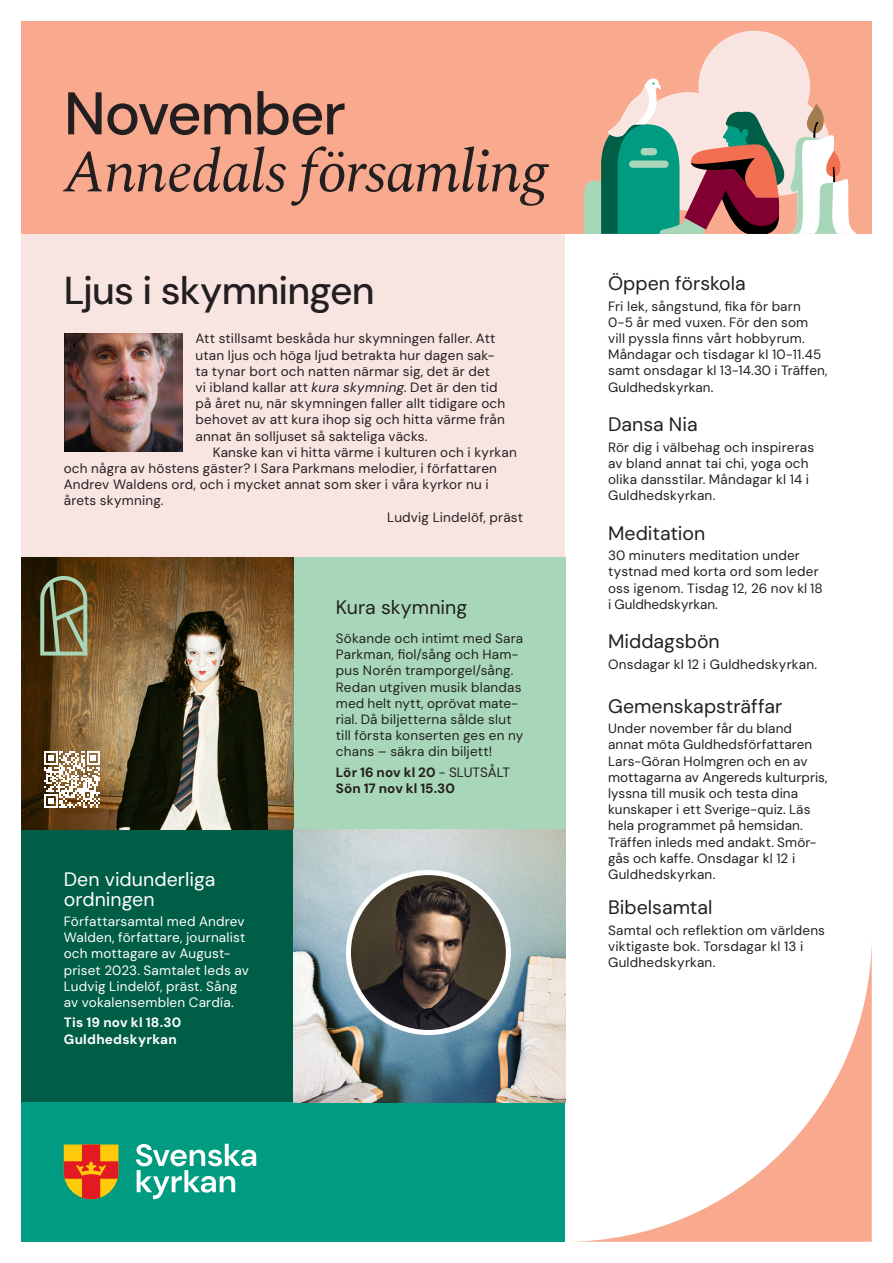
<style>
.page{position:relative;width:893px;height:1263px;background:#fff}
.page>*{position:absolute;margin:0;border:0;box-sizing:border-box;transform-origin:0 0}
.SK24_-_HUVUDRUBRIK{font:italic 60px/57px "Spectral";letter-spacing:-.02em;color:#231f20}
.SK24_-_HUVUDRUBRIK-2{font:500 39px "DM Sans";letter-spacing:-.02em;color:#231f20}
.SK24_-_MELLANRUBRIK{font:19.5px "DM Sans";color:#231f20}
.SK24_-_MELLANRUBRIK-2{font:19.5px/19.5px "DM Sans";color:#fff}
.SK24_-_BRÖD{font:13.5px/16.2px "DM Sans";letter-spacing:.01em;color:#231f20}
.SK24_-_BRÖD_-_indrag{font:13.5px/16.2px "DM Sans";letter-spacing:.015em;color:#231f20}
.SK24_-_BRÖD-2{font:13.5px/16.2px "DM Sans";letter-spacing:.015em;color:#fff}
.SK24_-_BRÖD-3{font:700 13.5px "DM Sans";letter-spacing:.005em;color:#231f20}
.SK24_-_TIDPLATS{font:700 13.5px "DM Sans";letter-spacing:.02em;color:#fff}
.SK24_-_MELLANRUBRIK-3{font:13.5px "DM Sans";letter-spacing:.015em;color:#231f20}
.s1{font-family:"DM Sans";font-weight:500;font-style:normal}
.s2{font-style:italic}
.s3{font-weight:400}
</style>
<div class="page">
<div style="left:21px;top:234px;width:545px;height:328px;background:#f8e5e1"></div>
<div style="left:21px;top:1102px;width:545px;height:140px;background:#009b80"></div>
<svg style="left:574px;top:944px;width:298px;height:298px"></svg>
<img style="left:64px;top:333px;width:119px;height:118px">
<div style="left:293px;top:558px;width:273px;height:410px;background:#a7d7b8"></div>
<div style="left:21px;top:830px;width:272px;height:272px;background:#005d46"></div>
<img style="left:21px;top:558px;width:272px;height:272px">
<svg style="left:40px;top:576px;width:47px;height:79px;background:#72704b"></svg>
<img style="left:293px;top:830px;width:273px;height:272px">
<img style="left:348px;top:872px;width:160px;height:160px;border-radius:80px">
<div style="left:346px;top:870px;width:165px;height:165px;border:5px solid #fff;border-radius:50%"></div>
<svg style="left:44px;top:751px;width:56px;height:56px"></svg>
<div style="left:21px;top:21px;width:851px;height:213px;background:#f8a98e"></div>
<svg style="left:136px;top:1144px;width:120px;height:55px"></svg>
<svg style="left:64px;top:1144px;width:54px;height:55px;background:#d57021"></svg>
<svg style="left:583px;top:30px;width:274px;height:204px"></svg>
<p class="SK24_-_HUVUDRUBRIK" style="left:64px;top:82px;width:485px"><span class="s1">November<br></span>Annedals församling</p>
<p class="SK24_-_HUVUDRUBRIK-2" style="left:64px;top:266px;width:312px">Ljus i skymningen</p>
<p class="SK24_-_BRÖD_-_indrag" style="left:196px;top:330px;width:311px">Att stillsamt beskåda hur skymningen faller. Att utan ljus och höga ljud betrakta hur dagen sak&shy;ta tynar bort och natten närmar sig, det är det<br>vi ibland kallar att <span class="s2">kura skymning</span>. Det är den tid på året nu, när skymningen faller allt tidigare och behovet av att kura ihop sig och hitta värme från annat än solljuset så sakteliga väcks.</p>
<p class="SK24_-_BRÖD_-_indrag" style="left:64px;top:444px;width:454px;text-indent:149px">Kanske kan vi hitta värme i kulturen och i kyrkan och några av höstens gäster? I Sara Parkmans melodier, i författaren Andrev Waldens ord, och i mycket annat som sker i våra kyrkor nu i årets skymning.</p>
<p class="SK24_-_BRÖD_-_indrag" style="left:387px;top:509px;width:137px">Ludvig Lindelöf, präst</p>
<p class="SK24_-_MELLANRUBRIK-2" style="left:64px;top:869px;width:153px">Den vidunderliga ordningen</p>
<p class="SK24_-_BRÖD-2" style="left:64px;top:913px;width:187px">Författarsamtal med Andrev<br>Walden, författare, journalist och mottagare av August&shy;priset 2023. Samtalet leds av<br>Ludvig Lindelöf, präst. Sång av vokalensemblen Cardía.</p>
<p class="SK24_-_TIDPLATS" style="left:64px;top:1014px;width:119px">Tis 19 nov kl 18.30</p>
<p class="SK24_-_TIDPLATS" style="left:64px;top:1030px;width:115px">Guldhedskyrkan</p>
<p class="SK24_-_MELLANRUBRIK" style="left:336px;top:595px;width:133px">Kura skymning</p>
<p class="SK24_-_BRÖD" style="left:336px;top:630px;width:189px">Sökande och intimt med Sara<br>Parkman, fiol/sång och Ham&shy;pus Norén tramporgel/sång.<br>Redan utgiven musik blandas med helt nytt, oprövat mate&shy;rial. Då biljetterna sålde slut till första konserten ges en ny chans – säkra din biljett!</p>
<p class="SK24_-_BRÖD-3" style="left:336px;top:764px;width:176px">Lör 16 nov kl 20 <span class="s3">- SLUTSÅLT</span></p>
<p class="SK24_-_BRÖD-3" style="left:336px;top:780px;width:121px">Sön 17 nov kl 15.30</p>
<p class="SK24_-_MELLANRUBRIK" style="left:608px;top:271px;width:139px">Öppen förskola</p>
<p class="SK24_-_BRÖD" style="left:608px;top:298px;width:221px">Fri lek, sångstund, fika för barn<br>0-5 år med vuxen. För den som vill pyssla finns vårt hobbyrum.<br>Måndagar och tisdagar kl 10-11.45 samt onsdagar kl 13-14.30 i Träffen,<br>Guldhedskyrkan.</p>
<p class="SK24_-_MELLANRUBRIK" style="left:608px;top:412px;width:91px">Dansa Nia</p>
<p class="SK24_-_BRÖD" style="left:608px;top:439px;width:208px">Rör dig i välbehag och inspireras av bland annat tai chi, yoga och olika dansstilar. Måndagar kl 14 i<br>Guldhedskyrkan.</p>
<p class="SK24_-_MELLANRUBRIK" style="left:608px;top:521px;width:99px">Meditation</p>
<p class="SK24_-_BRÖD" style="left:608px;top:547px;width:216px">30 minuters meditation under tystnad med korta ord som leder oss igenom. Tisdag 12, 26 nov kl 18 i Guldhedskyrkan.</p>
<p class="SK24_-_MELLANRUBRIK" style="left:608px;top:630px;width:113px">Middagsbön</p>
<p class="SK24_-_MELLANRUBRIK-3" style="left:608px;top:656px;width:211px">Onsdagar kl 12 i Guldhedskyrkan.</p>
<p class="SK24_-_MELLANRUBRIK" style="left:608px;top:694px;width:176px">Gemenskapsträffar</p>
<p class="SK24_-_BRÖD" style="left:608px;top:720px;width:221px">Under november får du bland annat möta Guldhedsförfattaren<br>Lars-Göran Holmgren och en av mottagarna av Angereds kulturpris, lyssna till musik och testa dina kunskaper i ett Sverige-quiz. Läs hela programmet på hemsidan.<br>Träffen inleds med andakt. Smör&shy;gås och kaffe. Onsdagar kl 12 i<br>Guldhedskyrkan.</p>
<p class="SK24_-_MELLANRUBRIK" style="left:608px;top:895px;width:106px">Bibelsamtal</p>
<p class="SK24_-_BRÖD" style="left:608px;top:922px;width:218px">Samtal och reflektion om världens viktigaste bok. Torsdagar kl 13 i<br>Guldhedskyrkan.</p>
</div>
